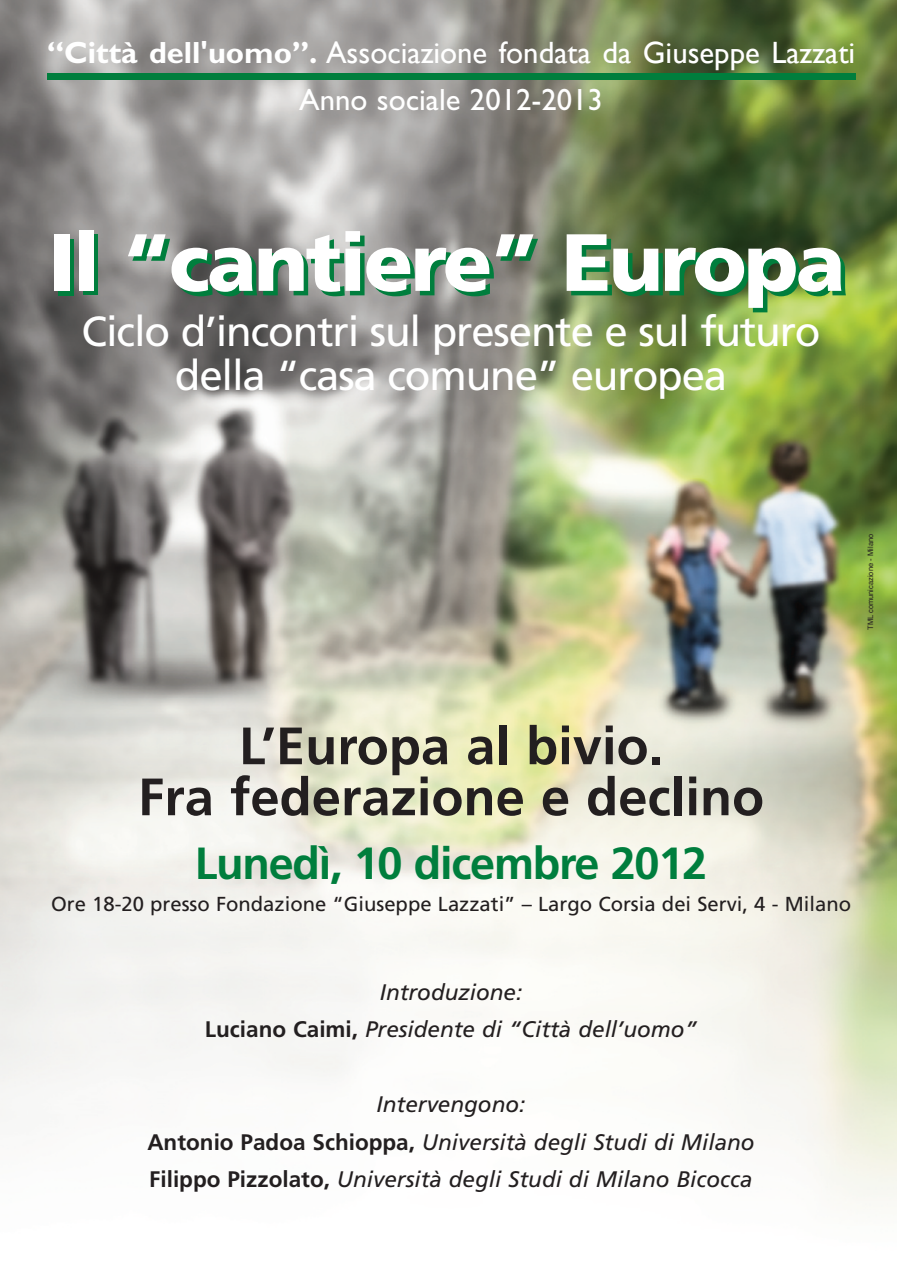
<style>
.page{position:relative;width:897px;height:1262px;background:#fff}
.page>*{position:absolute;margin:0;border:0;box-sizing:border-box;transform-origin:0 0}
.t1{font:900 81px "Frutiger";letter-spacing:-.03em;color:#fff}
.t2{font:700 52.5px/51px "Frutiger";color:#231f20;text-align:center}
.t3{font:700 45px "Frutiger";letter-spacing:-.03em;color:#007e3d}
.t4{font:42px/43.5px "Frutiger";letter-spacing:-.03em;color:#fff;text-align:center}
.t5{font:30.75px "Gill Sans";color:#fff}
.t6{font:italic 22.5px/37.5px "Frutiger";color:#231f20;text-align:center}
.t7{font:20.25px "Frutiger";color:#231f20}
.t8{font:7.5px "Helvetica";color:#231f20}
.s1{font-weight:700}
.s2{font-weight:700;font-style:normal}
</style>
<div class="page">
<img style="left:0;top:0;width:896px;height:1205px">
<div style="left:47px;top:74px;width:808px;height:6px;background:#007e3d"></div>
<h3 class="t5" style="left:47px;top:35px;width:809px"><span class="s1">“Città dell'uomo”.</span> Associazione fondata da Giuseppe Lazzati</h3>
<h3 class="t5" style="left:299px;top:88px;width:305px">Anno sociale 2012-2013</h3>
<h1 class="t1" style="left:48px;top:230px;width:798px">Il “cantiere” Europa</h1>
<h3 class="t4" style="left:82px;top:313px;width:740px">Ciclo d’incontri sul presente e sul futuro della “casa comune” europea</h3>
<p class="t8" style="left:867px;top:630px;width:98px;rotate:-90deg">TML comunicazione - Milano</p>
<h2 class="t2" style="left:138px;top:724px;width:627px">L’Europa al bivio.<br>Fra federazione e declino</h2>
<h3 class="t3" style="left:195px;top:845px;width:513px">Lunedì, 10 dicembre 2012</h3>
<p class="t7" style="left:51px;top:896px;width:801px">Ore 18-20 presso Fondazione “Giuseppe Lazzati” – Largo Corsia dei Servi, 4 - Milano</p>
<p class="t6" style="left:205px;top:975px;width:493px">Introduzione:<br><span class="s2">Luciano Caimi,</span> Presidente di “Città dell’uomo”</p>
<p class="t6" style="left:147px;top:1087px;width:608px">Intervengono:<br><span class="s2">Antonio Padoa Schioppa,</span> Università degli Studi di Milano<br><span class="s2">Filippo Pizzolato,</span> Università degli Studi di Milano Bicocca</p>
</div>
